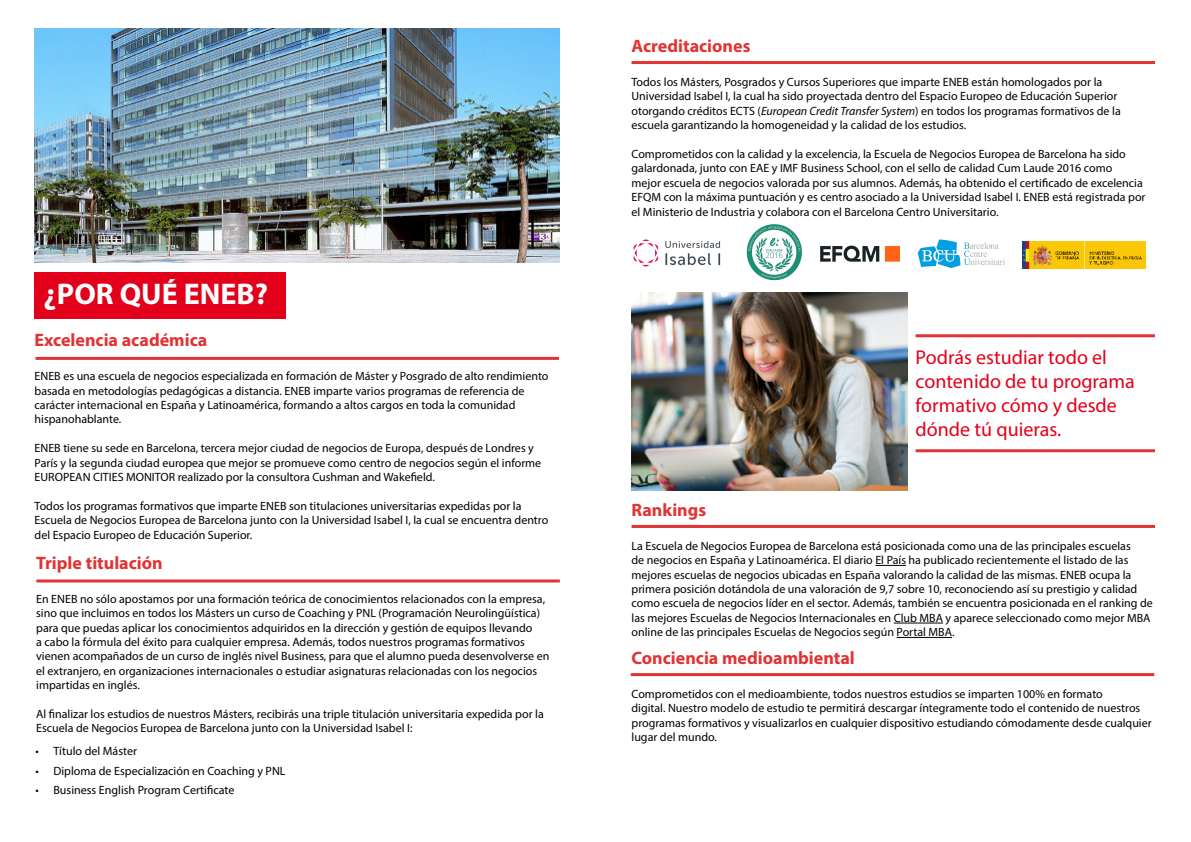
<style>
.page{position:relative;width:1191px;height:842px;background:#fff}
.page>*{position:absolute;margin:0;border:0;box-sizing:border-box;transform-origin:0 0}
.t1{font:700 30px "Myriad Pro";color:#fff}
.t2{font:20px/24px "Myriad Pro";color:#e2001a}
.t3{font:700 18px "Myriad Pro";color:#e13334}
.t4{font:12px/14.4px "Myriad Pro";color:#000}
.s1{font-style:italic}
</style>
<div class="page">
<div style="left:35px;top:273px;width:251px;height:46px;background:#e2001a"></div>
<img style="left:35px;top:29px;width:524px;height:233px">
<hr style="left:35px;top:357px;width:524px;height:3px;background:#e13334">
<hr style="left:36px;top:579px;width:524px;height:3px;background:#e13334">
<img style="left:631px;top:293px;width:276px;height:198px">
<hr style="left:915px;top:449px;width:240px;height:3px;background:#e13334">
<hr style="left:915px;top:334px;width:240px;height:3px;background:#e13334">
<hr style="left:631px;top:673px;width:523px;height:3px;background:#e13334">
<hr style="left:631px;top:61px;width:524px;height:3px;background:#e13334">
<img style="left:633px;top:239px;width:88px;height:28px">
<img style="left:1022px;top:241px;width:123px;height:27px">
<img style="left:746px;top:224px;width:56px;height:56px">
<img style="left:820px;top:245px;width:79px;height:17px">
<img style="left:917px;top:239px;width:88px;height:29px">
<hr style="left:875px;top:565px;width:31px;height:1px;background:#000">
<hr style="left:893px;top:623px;width:50px;height:1px;background:#000">
<hr style="left:896px;top:637px;width:56px;height:1px;background:#000">
<hr style="left:631px;top:525px;width:524px;height:3px;background:#e13334">
<h1 class="t1" style="left:44px;top:275px;width:226px">¿POR QUÉ ENEB?</h1>
<h3 class="t3" style="left:35px;top:329px;width:174px">Excelencia académica</h3>
<p class="t4" style="left:35px;top:369px;width:515px">ENEB es una escuela de negocios especializada en formación de Máster y Posgrado de alto rendimiento basada en metodologías pedagógicas a distancia. ENEB imparte varios programas de referencia de carácter internacional en España y Latinoamérica, formando a altos cargos en toda la comunidad hispanohablante.</p>
<p class="t4" style="left:35px;top:441px;width:508px">ENEB tiene su sede en Barcelona, tercera mejor ciudad de negocios de Europa, después de Londres y<br>París y la segunda ciudad europea que mejor se promueve como centro de negocios según el informe<br>EUROPEAN CITIES MONITOR realizado por la consultora Cushman and Wakefield.</p>
<p class="t4" style="left:35px;top:498px;width:515px">Todos los programas formativos que imparte ENEB son titulaciones universitarias expedidas por la<br>Escuela de Negocios Europea de Barcelona junto con la Universidad Isabel I, la cual se encuentra dentro del Espacio Europeo de Educación Superior.</p>
<h3 class="t3" style="left:36px;top:551px;width:128px">Triple titulación</h3>
<p class="t4" style="left:36px;top:591px;width:515px">En ENEB no sólo apostamos por una formación teórica de conocimientos relacionados con la empresa, sino que incluimos en todos los Másters un curso de Coaching y PNL (Programación Neurolingüística) para que puedas aplicar los conocimientos adquiridos en la dirección y gestión de equipos llevando<br>a cabo la fórmula del éxito para cualquier empresa. Además, todos nuestros programas formativos vienen acompañados de un curso de inglés nivel Business, para que el alumno pueda desenvolverse en el extranjero, en organizaciones internacionales o estudiar asignaturas relacionadas con los negocios impartidas en inglés.</p>
<p class="t4" style="left:36px;top:706px;width:509px">Al finalizar los estudios de nuestros Másters, recibirás una triple titulación universitaria expedida por la<br>Escuela de Negocios Europea de Barcelona junto con la Universidad Isabel I:</p>
<p class="t4" style="left:35px;top:744px;width:103px">• Título del Máster</p>
<p class="t4" style="left:35px;top:763px;width:252px">• Diploma de Especialización en Coaching y PNL</p>
<p class="t4" style="left:35px;top:783px;width:200px">• Business English Program Certificate</p>
<h3 class="t3" style="left:631px;top:34px;width:120px">Acreditaciones</h3>
<p class="t4" style="left:631px;top:75px;width:491px">Todos los Másters, Posgrados y Cursos Superiores que imparte ENEB están homologados por la Universidad Isabel I, la cual ha sido proyectada dentro del Espacio Europeo de Educación Superior otorgando créditos ECTS (<span class="s1">European Credit Transfer System</span>) en todos los programas formativos de la escuela garantizando la homogeneidad y la calidad de los estudios.</p>
<p class="t4" style="left:631px;top:147px;width:515px">Comprometidos con la calidad y la excelencia, la Escuela de Negocios Europea de Barcelona ha sido galardonada, junto con EAE y IMF Business School, con el sello de calidad Cum Laude 2016 como<br>mejor escuela de negocios valorada por sus alumnos. Además, ha obtenido el certificado de excelencia EFQM con la máxima puntuación y es centro asociado a la Universidad Isabel I. ENEB está registrada por el Ministerio de Industria y colabora con el Barcelona Centro Universitario.</p>
<h2 class="t2" style="left:915px;top:345px;width:221px">Podrás estudiar todo el contenido de tu programa formativo cómo y desde dónde tú quieras.</h2>
<h3 class="t3" style="left:631px;top:498px;width:76px">Rankings</h3>
<p class="t4" style="left:631px;top:538px;width:523px">La Escuela de Negocios Europea de Barcelona está posicionada como una de las principales escuelas<br>de negocios en España y Latinoamérica. El diario El País ha publicado recientemente el listado de las mejores escuelas de negocios ubicadas en España valorando la calidad de las mismas. ENEB ocupa la primera posición dotándola de una valoración de 9,7 sobre 10, reconociendo así su prestigio y calidad como escuela de negocios líder en el sector. Además, también se encuentra posicionada en el ranking de las mejores Escuelas de Negocios Internacionales en Club MBA y aparece seleccionado como mejor MBA online de las principales Escuelas de Negocios según Portal MBA.</p>
<h3 class="t3" style="left:631px;top:646px;width:225px">Conciencia medioambiental</h3>
<p class="t4" style="left:631px;top:686px;width:522px">Comprometidos con el medioambiente, todos nuestros estudios se imparten 100% en formato<br>digital. Nuestro modelo de estudio te permitirá descargar íntegramente todo el contenido de nuestros programas formativos y visualizarlos en cualquier dispositivo estudiando cómodamente desde cualquier lugar del mundo.</p>
</div>
